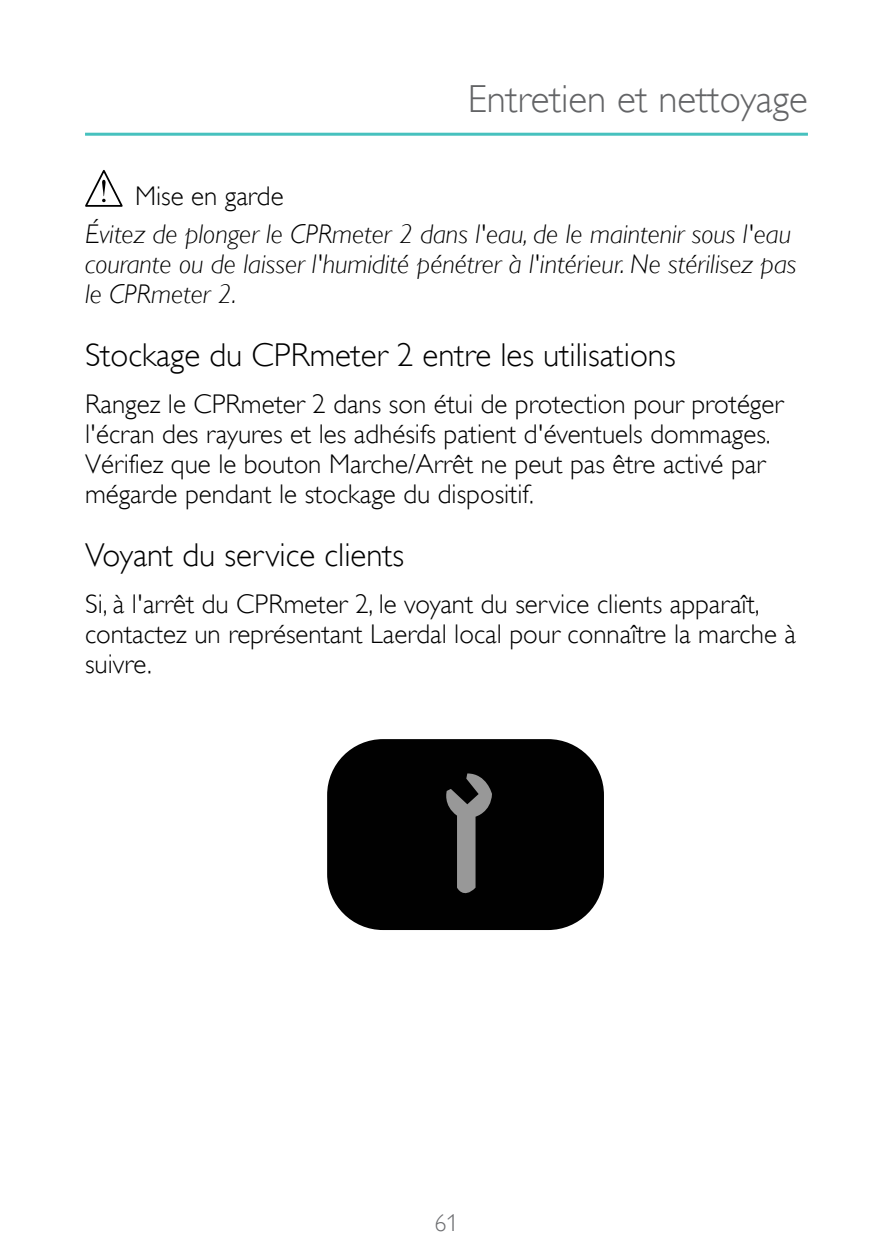
<style>
.page{position:relative;width:893px;height:1259px;background:#fff}
.page>*{position:absolute;margin:0;border:0;box-sizing:border-box;transform-origin:0 0}
.t1{font:300 39px "Gill Alt One";color:#636466}
.t2{font:300 33px "Gill Alt One";color:#000}
.t3{font:300 27px/30px "Gill Alt One";color:#000}
.t4{font:italic 300 27px/30px "Gill Alt One";color:#000}
.t5{font:300 24px "Gill Alt One";color:#6d6e71}
</style>
<div class="page">
<hr style="left:85px;top:133px;width:723px;height:3px;background:#46c1be">
<div style="left:327px;top:739px;width:277px;height:191px;background:#010101;border-radius:56px"></div>
<svg style="left:446px;top:773px;width:46px;height:121px"></svg>
<svg style="left:85px;top:170px;width:38px;height:37px"></svg>
<h1 class="t1" style="left:468px;top:76px;width:342px">Entretien et nettoyage</h1>
<p class="t3" style="left:135px;top:181px;width:150px">Mise en garde</p>
<p class="t4" style="left:85px;top:219px;width:713px">Évitez de plonger le CPRmeter 2 dans l'eau, de le maintenir sous l'eau courante ou de laisser l'humidité pénétrer à l'intérieur. Ne stérilisez pas le CPRmeter 2.</p>
<p class="t2" style="left:85px;top:336px;width:592px">Stockage du CPRmeter 2 entre les utilisations</p>
<p class="t3" style="left:85px;top:389px;width:700px">Rangez le CPRmeter 2 dans son étui de protection pour protéger l'écran des rayures et les adhésifs patient d'éventuels dommages.<br>Vérifiez que le bouton Marche/Arrêt ne peut pas être activé par mégarde pendant le stockage du dispositif.</p>
<p class="t2" style="left:85px;top:536px;width:321px">Voyant du service clients</p>
<p class="t3" style="left:85px;top:589px;width:712px">Si, à l'arrêt du CPRmeter 2, le voyant du service clients apparaît, contactez un représentant Laerdal local pour connaître la marche à suivre.</p>
<p class="t5" style="left:434px;top:1209px;width:25px">61</p>
</div>
